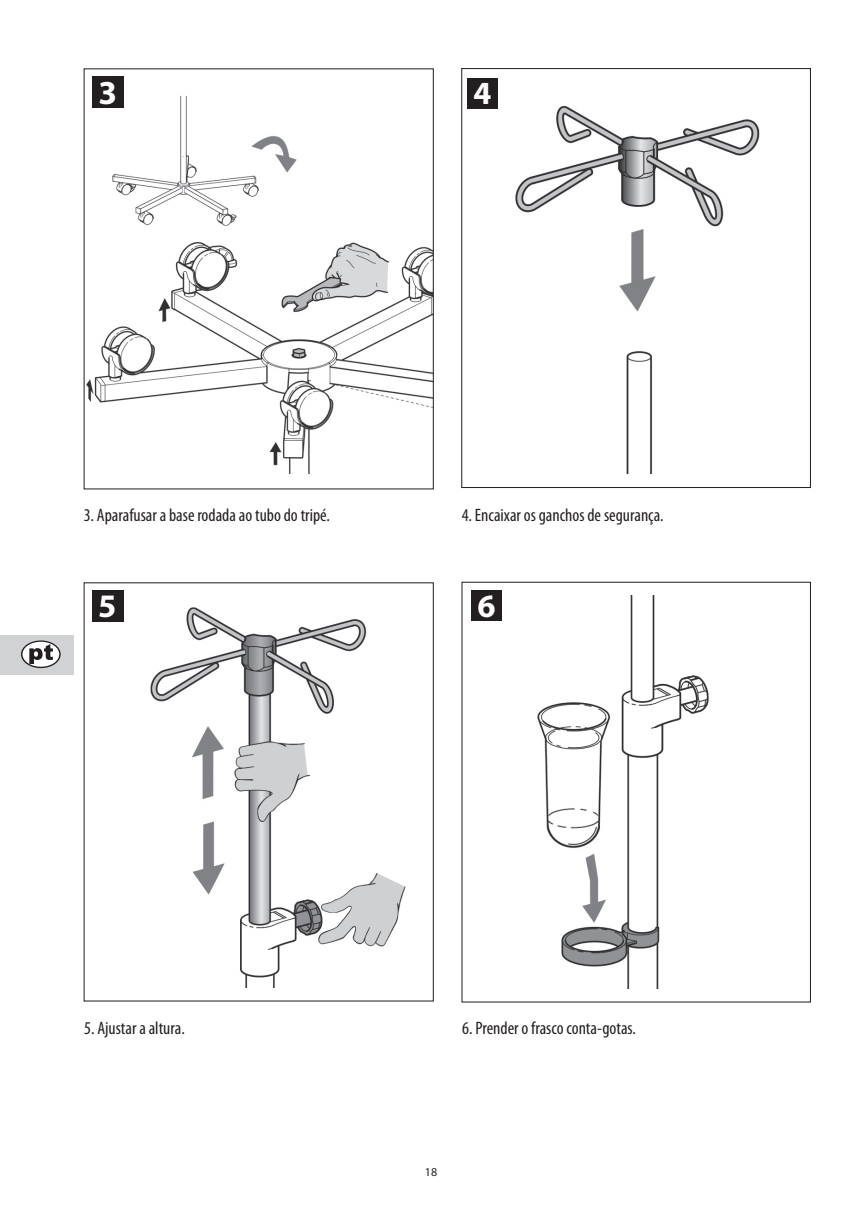
<style>
.page{position:relative;width:862px;height:1214px;background:#fff}
.page>*{position:absolute;margin:0;border:0;box-sizing:border-box;transform-origin:0 0}
.t1{font:700 33.6px "Myriad Pro";color:#fff}
.t2{font:700 32.8px "Myriad Pro";color:#fff}
.t3{font:700 32.6px "Myriad Pro";color:#fff}
.t4{font:700 32.4px "Myriad Pro";color:#fff}
.t5{font:condensed 18px "Myriad Pro";color:#231f20}
.t6{font:12px "Myriad Pro";color:#231f20}
</style>
<div class="page">
<div style="left:0;top:635px;width:74px;height:40px;background:#d1d2d4"></div>
<svg style="left:21px;top:640px;width:40px;height:28px"></svg>
<svg style="left:22px;top:641px;width:37px;height:25px"></svg>
<svg style="left:29px;top:644px;width:24px;height:20px"></svg>
<img style="left:467px;top:106px;width:293px;height:367px">
<div style="left:461px;top:68px;width:350px;height:420px;border:1px solid #231f20"></div>
<img style="left:86px;top:95px;width:346px;height:378px">
<div style="left:467px;top:78px;width:31px;height:30px;background:#231f20"></div>
<div style="left:92px;top:77px;width:32px;height:31px;background:#231f20"></div>
<img style="left:537px;top:595px;width:172px;height:393px">
<div style="left:461px;top:581px;width:350px;height:421px;border:1px solid #231f20"></div>
<div style="left:471px;top:590px;width:31px;height:31px;background:#231f20"></div>
<img style="left:92px;top:596px;width:314px;height:391px">
<div style="left:92px;top:590px;width:31px;height:31px;background:#231f20"></div>
<h1 class="t1" style="left:99px;top:73px;width:20px">3</h1>
<h3 class="t4" style="left:473px;top:75px;width:19px">4</h3>
<p class="t5" style="left:84px;top:505px;width:248px">3. Aparafusar a base rodada ao tubo do tripé.</p>
<p class="t5" style="left:462px;top:505px;width:203px">4. Encaixar os ganchos de segurança.</p>
<h2 class="t2" style="left:98px;top:587px;width:20px">5</h2>
<h3 class="t3" style="left:477px;top:587px;width:20px">6</h3>
<p class="t5" style="left:84px;top:1018px;width:102px">5. Ajustar a altura.</p>
<p class="t5" style="left:462px;top:1018px;width:175px">6. Prender o frasco conta-gotas.</p>
<p class="t6" style="left:425px;top:1165px;width:14px">18</p>
</div>
